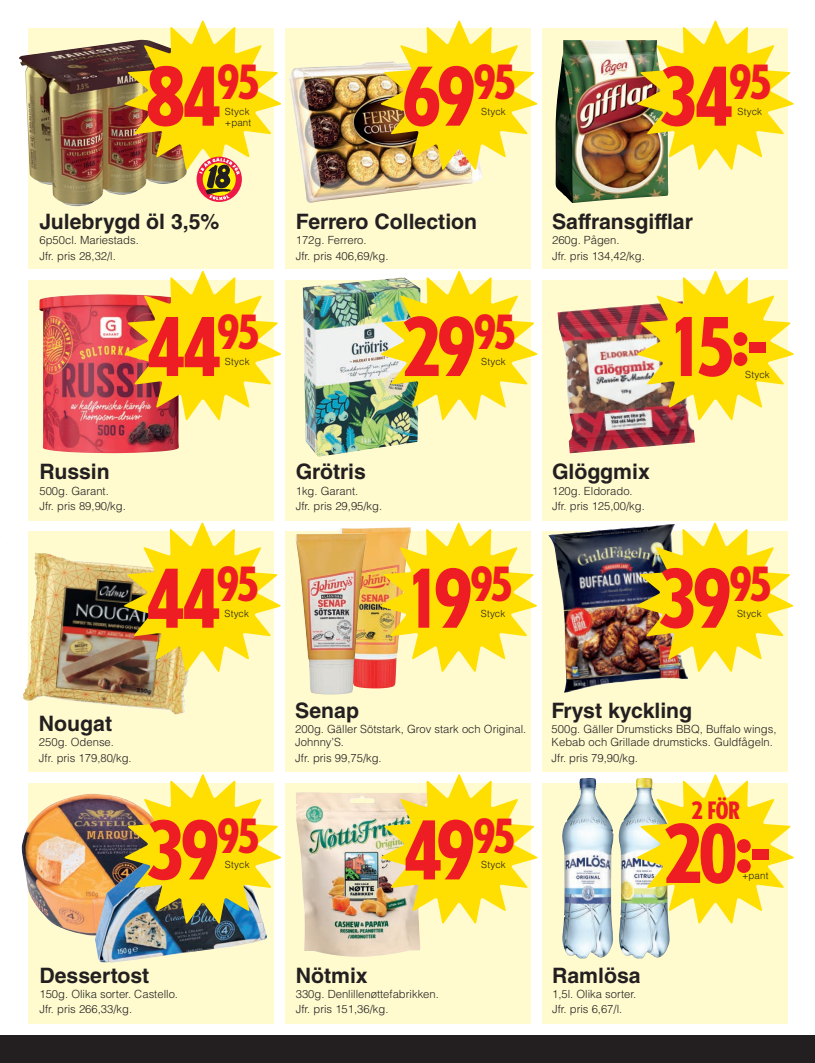
<style>
.page{position:relative;width:815px;height:1063px;background:#fff}
.page>*{position:absolute;margin:0;border:0;box-sizing:border-box;transform-origin:0 0}
.t1{font:800 condensed 80px "Tempo Std";letter-spacing:-.05em;color:#ee1d23}
.t2{font:800 condensed 23.75px "Tempo Std";color:#ee1d23}
.t3{font:700 21.25px "Helvetica LT Std";color:#231f20}
.t4{font:300 11.25px/15.2px "Helvetica LT Std";color:#231f20}
.t5{font:300 9.75px/11.1px "Helvetica LT Std";letter-spacing:.01em;color:#231f20}
</style>
<div class="page">
<div style="left:0;top:1035px;width:815px;height:28px;background:#231f20"></div>
<div style="left:285px;top:28px;width:245px;height:241px;background:#fffbcf"></div>
<div style="left:285px;top:783px;width:245px;height:241px;background:#fffbcf"></div>
<div style="left:285px;top:531px;width:245px;height:241px;background:#fffbcf"></div>
<div style="left:285px;top:280px;width:245px;height:241px;background:#fffbcf"></div>
<div style="left:28px;top:28px;width:246px;height:241px;background:#fffbcf"></div>
<div style="left:28px;top:783px;width:246px;height:241px;background:#fffbcf"></div>
<div style="left:28px;top:531px;width:246px;height:241px;background:#fffbcf"></div>
<div style="left:28px;top:280px;width:246px;height:241px;background:#fffbcf"></div>
<div style="left:542px;top:28px;width:246px;height:241px;background:#fffbcf"></div>
<div style="left:542px;top:783px;width:246px;height:241px;background:#fffbcf"></div>
<div style="left:542px;top:531px;width:246px;height:241px;background:#fffbcf"></div>
<div style="left:542px;top:280px;width:246px;height:241px;background:#fffbcf"></div>
<img style="left:619px;top:779px;width:51px;height:180px">
<img style="left:340px;top:527px;width:56px;height:161px">
<img style="left:19px;top:42px;width:105px;height:164px">
<img style="left:289px;top:62px;width:193px;height:141px">
<svg style="left:380px;top:20px;width:158px;height:150px"></svg>
<img style="left:556px;top:40px;width:112px;height:163px">
<svg style="left:637px;top:20px;width:157px;height:150px"></svg>
<img style="left:39px;top:294px;width:140px;height:159px">
<svg style="left:124px;top:271px;width:158px;height:150px"></svg>
<img style="left:303px;top:279px;width:115px;height:178px">
<svg style="left:380px;top:271px;width:158px;height:150px"></svg>
<img style="left:558px;top:305px;width:137px;height:148px">
<svg style="left:637px;top:271px;width:157px;height:150px"></svg>
<img style="left:23px;top:553px;width:162px;height:161px">
<svg style="left:124px;top:522px;width:157px;height:150px"></svg>
<img style="left:295px;top:533px;width:71px;height:161px">
<svg style="left:380px;top:522px;width:157px;height:150px"></svg>
<img style="left:548px;top:527px;width:140px;height:166px">
<img style="left:636px;top:522px;width:158px;height:150px">
<img style="left:22px;top:794px;width:102px;height:142px">
<img style="left:296px;top:792px;width:124px;height:165px">
<svg style="left:380px;top:774px;width:158px;height:150px"></svg>
<img style="left:562px;top:778px;width:51px;height:181px">
<svg style="left:637px;top:774px;width:157px;height:150px"></svg>
<img style="left:95px;top:855px;width:172px;height:108px">
<img style="left:124px;top:774px;width:158px;height:150px">
<svg style="left:124px;top:20px;width:158px;height:180px"></svg>
<h1 class="t1" style="left:146px;top:46px;width:115px">84<sup>95</sup></h1>
<p class="t5" style="left:225px;top:105px;width:28px">Styck +pant</p>
<h3 class="t3" style="left:39px;top:209px;width:182px">Julebrygd öl 3,5%</h3>
<p class="t4" style="left:39px;top:233px;width:101px">6p50cl. Mariestads.<br>Jfr. pris 28,32/l.</p>
<h1 class="t1" style="left:146px;top:297px;width:115px">44<sup>95</sup></h1>
<p class="t5" style="left:225px;top:356px;width:26px">Styck</p>
<h3 class="t3" style="left:39px;top:459px;width:72px">Russin</h3>
<p class="t4" style="left:39px;top:483px;width:88px">500g. Garant.<br>Jfr. pris 89,90/kg.</p>
<h1 class="t1" style="left:146px;top:548px;width:115px">44<sup>95</sup></h1>
<p class="t5" style="left:224px;top:608px;width:26px">Styck</p>
<h3 class="t3" style="left:39px;top:711px;width:75px">Nougat</h3>
<p class="t4" style="left:39px;top:735px;width:94px">250g. Odense.<br>Jfr. pris 179,80/kg.</p>
<h1 class="t1" style="left:146px;top:800px;width:115px">39<sup>95</sup></h1>
<p class="t5" style="left:225px;top:859px;width:26px">Styck</p>
<h3 class="t3" style="left:39px;top:962px;width:111px">Dessertost</h3>
<p class="t4" style="left:39px;top:986px;width:140px">150g. Olika sorter. Castello.<br>Jfr. pris 266,33/kg.</p>
<h1 class="t1" style="left:403px;top:46px;width:115px">69<sup>95</sup></h1>
<p class="t5" style="left:481px;top:105px;width:26px">Styck</p>
<h1 class="t1" style="left:659px;top:46px;width:114px">34<sup>95</sup></h1>
<p class="t5" style="left:738px;top:105px;width:26px">Styck</p>
<h3 class="t3" style="left:296px;top:209px;width:183px">Ferrero Collection</h3>
<p class="t4" style="left:296px;top:233px;width:94px">172g. Ferrero.<br>Jfr. pris 406,69/kg.</p>
<h1 class="t1" style="left:402px;top:297px;width:115px">29<sup>95</sup></h1>
<p class="t5" style="left:481px;top:356px;width:26px">Styck</p>
<h3 class="t3" style="left:552px;top:209px;width:142px">Saffransgifflar</h3>
<p class="t4" style="left:552px;top:233px;width:94px">260g. Pågen.<br>Jfr. pris 134,42/kg.</p>
<h1 class="t1" style="left:667px;top:292px;width:102px">15:-</h1>
<p class="t5" style="left:745px;top:369px;width:26px">Styck</p>
<h3 class="t3" style="left:296px;top:459px;width:72px">Grötris</h3>
<p class="t4" style="left:296px;top:483px;width:88px">1kg. Garant.<br>Jfr. pris 29,95/kg.</p>
<h1 class="t1" style="left:405px;top:548px;width:110px">19<sup>95</sup></h1>
<p class="t5" style="left:481px;top:608px;width:26px">Styck</p>
<h3 class="t3" style="left:552px;top:459px;width:99px">Glöggmix</h3>
<p class="t4" style="left:552px;top:483px;width:94px">120g. Eldorado.<br>Jfr. pris 125,00/kg.</p>
<h1 class="t1" style="left:658px;top:548px;width:115px">39<sup>95</sup></h1>
<p class="t5" style="left:737px;top:608px;width:26px">Styck</p>
<h3 class="t3" style="left:295px;top:697px;width:65px">Senap</h3>
<p class="t4" style="left:295px;top:722px;width:233px;line-height:13.5px">200g. Gäller Sötstark, Grov stark och Original.<br>Johnny’S.</p>
<p class="t4" style="left:295px;top:750px;width:88px">Jfr. pris 99,75/kg.</p>
<h1 class="t1" style="left:403px;top:800px;width:114px">49<sup>95</sup></h1>
<p class="t5" style="left:481px;top:859px;width:26px">Styck</p>
<h3 class="t3" style="left:552px;top:697px;width:142px">Fryst kyckling</h3>
<p class="t4" style="left:552px;top:722px;width:226px;line-height:13.5px">500g. Gäller Drumsticks BBQ, Buffalo wings,<br>Kebab och Grillade drumsticks. Guldfågeln.</p>
<p class="t4" style="left:552px;top:750px;width:88px">Jfr. pris 79,90/kg.</p>
<h2 class="t2" style="left:691px;top:796px;width:50px">2 FÖR</h2>
<h1 class="t1" style="left:664px;top:798px;width:109px">20:-</h1>
<p class="t5" style="left:742px;top:870px;width:28px">+pant</p>
<h3 class="t3" style="left:296px;top:962px;width:74px">Nötmix</h3>
<p class="t4" style="left:296px;top:986px;width:145px">330g. Denlillenøttefabrikken.<br>Jfr. pris 151,36/kg.</p>
<h3 class="t3" style="left:552px;top:962px;width:90px">Ramlösa</h3>
<p class="t4" style="left:552px;top:986px;width:86px">1,5l. Olika sorter.<br>Jfr. pris 6,67/l.</p>
</div>
